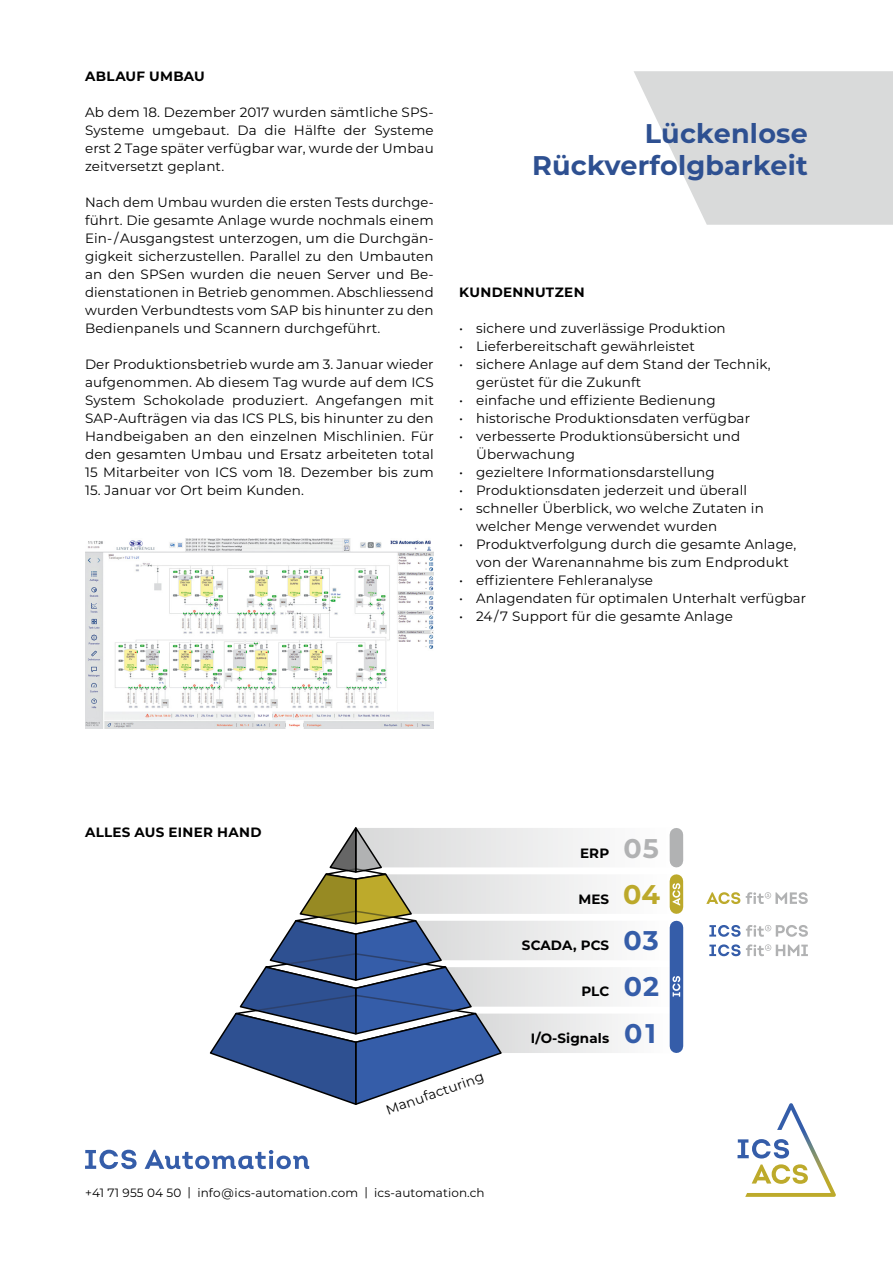
<style>
.page{position:relative;width:893px;height:1263px;background:#fff}
.page>*{position:absolute;margin:0;border:0;box-sizing:border-box;transform-origin:0 0}
.t1{font:700 27px/32.4px "Montserrat";letter-spacing:.01em;color:#2e5091;text-align:right}
.t2{font:700 27px "Montserrat";color:#355da9}
.t3{font:700 27px "Montserrat";color:#bca92b}
.t4{font:13.5px/18px "Montserrat";letter-spacing:.01em;color:#000}
.t5{font:700 13.5px "Montserrat";letter-spacing:.02em;color:#000}
.t6{font:12px "Montserrat";letter-spacing:.01em;color:#000}
.s1{font-size:27px;color:#b1b2b3}
</style>
<div class="page">
<svg style="left:634px;top:71px;width:259px;height:154px;background:#dedfdf"></svg>
<svg style="left:85px;top:1150px;width:224px;height:19px"></svg>
<img style="left:85px;top:538px;width:349px;height:191px">
<svg style="left:738px;top:1103px;width:98px;height:94px"></svg>
<div style="left:670px;top:835px;width:13px;height:26px;background:#b1b2b3"></div>
<div style="left:670px;top:927px;width:13px;height:119px;background:#355da9"></div>
<svg style="left:680px;top:881px;width:3px;height:26px"></svg>
<svg style="left:706px;top:892px;width:34px;height:12px"></svg>
<svg style="left:746px;top:892px;width:62px;height:12px"></svg>
<svg style="left:709px;top:925px;width:99px;height:12px"></svg>
<svg style="left:210px;top:827px;width:470px;height:278px"></svg>
<svg style="left:709px;top:944px;width:99px;height:12px"></svg>
<p class="t5" style="left:85px;top:66px;width:121px">ABLAUF UMBAU</p>
<p class="t4" style="left:85px;top:102px;width:350px">Ab dem 18. Dezember 2017 wurden sämtliche SPS-Systeme umgebaut. Da die Hälfte der Systeme erst 2 Tage später verfügbar war, wurde der Umbau zeitversetzt geplant.</p>
<p class="t4" style="left:85px;top:192px;width:350px;text-align:justify">Nach dem Umbau wurden die ersten Tests durchge&shy;führt. Die gesamte Anlage wurde nochmals einem Ein- / Ausgangstest unterzogen, um die Durchgän&shy;gigkeit sicherzustellen. Parallel zu den Umbauten an den SPSen wurden die neuen Server und Be&shy;dienstationen in Betrieb genommen. Abschliessend wurden Verbundtests vom SAP bis hinunter zu den Bedienpanels und Scannern durchgeführt.</p>
<p class="t4" style="left:85px;top:354px;width:350px;text-align:justify">Der Produktionsbetrieb wurde am 3. Januar wieder aufgenommen. Ab diesem Tag wurde auf dem ICS System Schokolade produziert. Angefangen mit SAP-Aufträgen via das ICS PLS, bis hinunter zu den Handbeigaben an den einzelnen Mischlinien. Für den gesamten Umbau und Ersatz arbeiteten total 15 Mitarbeiter von ICS vom 18. Dezember bis zum</p>
<p class="t4" style="left:85px;top:480px;width:221px">15. Januar vor Ort beim Kunden.</p>
<h1 class="t1" style="left:532px;top:116px;width:277px">Lückenlose<br>Rückverfolgbarkeit</h1>
<p class="t5" style="left:459px;top:282px;width:127px">KUNDENNUTZEN</p>
<p class="t4" style="left:459px;top:318px;width:268px">• sichere und zuverlässige Produktion</p>
<p class="t4" style="left:459px;top:336px;width:237px">• Lieferbereitschaft gewährleistet</p>
<p class="t4" style="left:476px;top:354px;width:296px;text-indent:-17px">• sichere Anlage auf dem Stand der Technik, gerüstet für die Zukunft</p>
<p class="t4" style="left:459px;top:390px;width:258px">• einfache und effiziente Bedienung</p>
<p class="t4" style="left:459px;top:408px;width:292px">• historische Produktionsdaten verfügbar</p>
<p class="t4" style="left:476px;top:426px;width:266px;text-indent:-17px">• verbesserte Produktionsübersicht und<br>Überwachung</p>
<p class="t4" style="left:459px;top:462px;width:257px">• gezieltere Informationsdarstellung</p>
<p class="t4" style="left:459px;top:480px;width:289px">• Produktionsdaten jederzeit und überall</p>
<p class="t4" style="left:476px;top:498px;width:289px;text-indent:-17px">• schneller Überblick, wo welche Zutaten in welcher Menge verwendet wurden</p>
<p class="t4" style="left:476px;top:534px;width:321px;text-indent:-17px">• Produktverfolgung durch die gesamte Anlage, von der Warenannahme bis zum Endprodukt</p>
<p class="t4" style="left:459px;top:570px;width:195px">• effizientere Fehleranalyse</p>
<p class="t4" style="left:459px;top:588px;width:348px">• Anlagendaten für optimalen Unterhalt verfügbar</p>
<p class="t4" style="left:459px;top:606px;width:275px">• 24 / 7 Support für die gesamte Anlage</p>
<p class="t5" style="left:85px;top:822px;width:178px">ALLES AUS EINER HAND</p>
<p class="t5" style="left:580px;top:843px;width:80px">ERP <span class="s1">05</span></p>
<p class="t5" style="left:578px;top:889px;width:32px">MES</p>
<p class="t5" style="left:522px;top:935px;width:89px">SCADA, PCS</p>
<p class="t5" style="left:581px;top:982px;width:29px">PLC</p>
<p class="t5" style="left:531px;top:1028px;width:80px">I/O-Signals</p>
<h1 class="t3" style="left:623px;top:875px;width:38px">04</h1>
<h1 class="t2" style="left:623px;top:921px;width:37px">03</h1>
<h1 class="t2" style="left:624px;top:967px;width:37px">02</h1>
<h1 class="t2" style="left:624px;top:1013px;width:33px">01</h1>
<p class="t4" style="left:383px;top:1102px;width:104px;rotate:-20deg">Manufacturing</p>
<p class="t6" style="left:85px;top:1184px;width:401px">+41 71 955 04 50 | info@ics-automation.com | ics-automation.ch</p>
</div>
